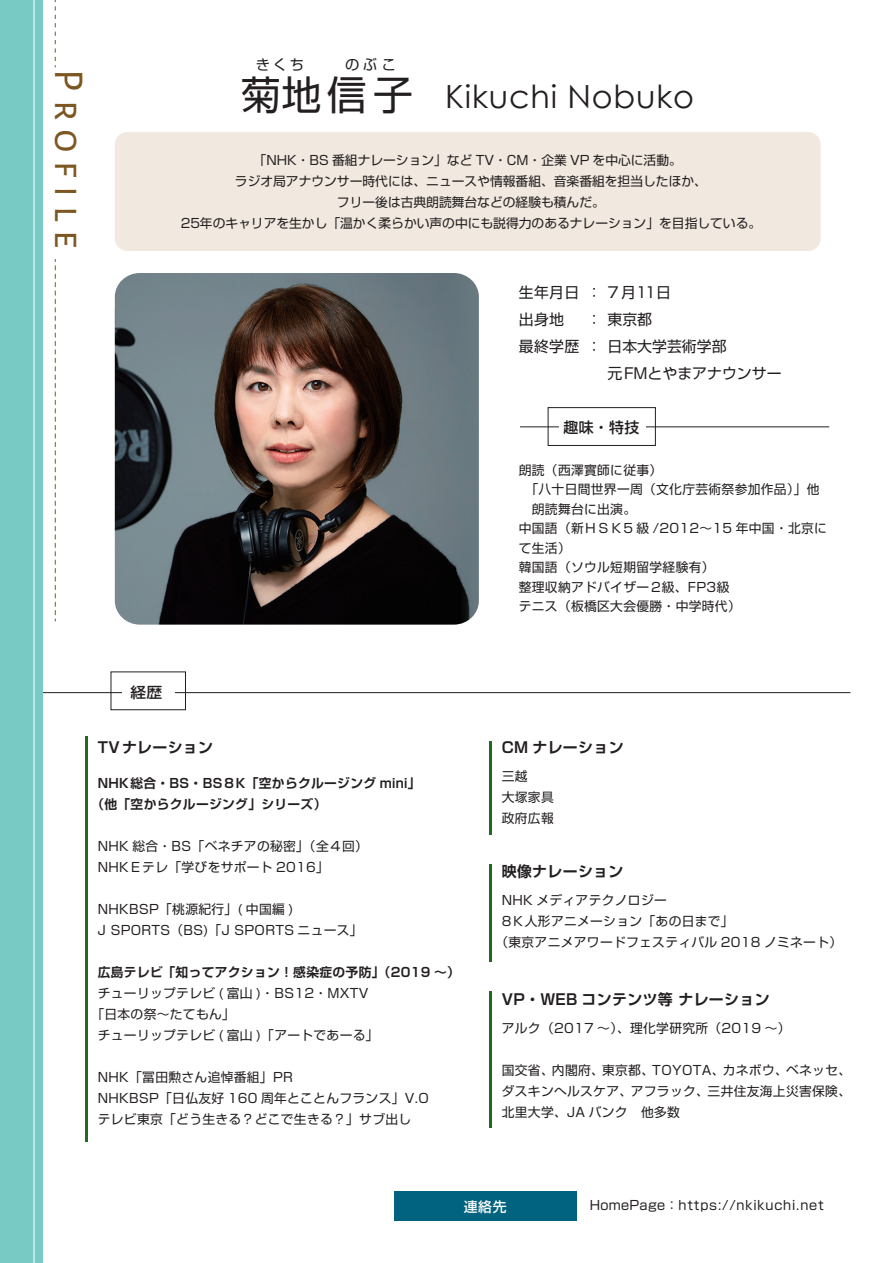
<style>
.page{position:relative;width:893px;height:1263px;background:#fff}
.page>*{position:absolute;margin:0;border:0;box-sizing:border-box;transform-origin:0 0}
.t1{font:42.45px "Alegreya Sans SC";letter-spacing:.2em;color:#7d5722}
.t2{font:39.9px "Shin Go Pro";color:#231f20}
.t3{font:31.95px "Century Gothic";letter-spacing:.025em;color:#231f20}
.t4{font:14.85px "Shin Go Pro";color:#231f20}
.t5{font:700 14.85px "Shin Go Pro De";letter-spacing:.025em;color:#231f20}
.t6{font:500 14.85px "Shin Go Pro";color:#231f20}
.t7{font:500 14.85px "Shin Go Pro";color:#231f20;scale:1.06 1}
.t8{font:14.4px "Shin Go Pro";letter-spacing:.2em;color:#231f20}
.t9{font:500 13.8px "Shin Go Pro";color:#fbfaf8}
.t10{font:12.75px/21px "Shin Go Pro";letter-spacing:.025em;color:#231f20}
.t11{font:12.75px/21px "Shin Go Pro";color:#231f20;text-align:center}
.t12{font:700 12.75px/21px "Shin Go Pro De";letter-spacing:.025em;color:#231f20}
.t13{font:12.75px "Shin Go Pro";letter-spacing:.065em;color:#231f20}
.s1{font-family:"Shin Go Pro";font-size:39.9px}
</style>
<div class="page">
<div style="left:115px;top:132px;width:706px;height:119px;background:#f1e9df;border-radius:13px"></div>
<div style="left:394px;top:1191px;width:183px;height:29px;background:#01637f"></div>
<img style="left:115px;top:273px;width:364px;height:352px">
<hr style="left:43px;top:692px;width:807px;height:1px;background:#231f20">
<div style="left:122px;top:674px;width:52px;height:31px;background:#fff"></div>
<div style="left:111px;top:672px;width:75px;height:38px;border:1px solid #231f20"></div>
<hr style="left:520px;top:427px;width:309px;height:1px;background:#231f20">
<div style="left:559px;top:409px;width:86px;height:30px;background:#fff"></div>
<div style="left:548px;top:407px;width:108px;height:39px;border:1px solid #231f20"></div>
<hr style="left:489px;top:741px;width:2px;height:93px;background:#256821">
<hr style="left:489px;top:864px;width:2px;height:97px;background:#256821">
<hr style="left:489px;top:991px;width:2px;height:136px;background:#256821">
<hr style="left:85px;top:736px;width:2px;height:406px;background:#256821">
<div style="left:0;top:0;width:43px;height:1263px;background:#77cbc4"></div>
<svg style="left:55px;top:0;width:1px;height:67px"></svg>
<svg style="left:55px;top:259px;width:1px;height:362px"></svg>
<hr style="left:33px;top:0;width:2px;height:1263px;background:#fff">
<h1 class="t1" style="left:98px;top:69px;width:181px;rotate:90deg">Profile</h1>
<p class="t8" style="left:345px;top:53px;width:53px">のぶこ</p>
<h3 class="t3" style="left:327px;top:77px;width:369px"><span class="s1">信子</span> Kikuchi Nobuko</h3>
<p class="t8" style="left:256px;top:53px;width:50px">きくち</p>
<h2 class="t2" style="left:241px;top:62px;width:82px">菊地</h2>
<p class="t11" style="left:181px;top:148px;width:582px">「NHK・BS 番組ナレーション」など TV・CM・企業 VP を中心に活動。<br>ラジオ局アナウンサー時代には、ニュースや情報番組、音楽番組を担当したほか、<br>フリー後は古典朗読舞台などの経験も積んだ。<br>25年のキャリアを生かし「温かく柔らかい声の中にも説得力のあるナレーション」を目指している。</p>
<p class="t4" style="left:519px;top:280px;width:154px">生年月日 ： 7 月11日</p>
<p class="t4" style="left:519px;top:307px;width:135px">出身地　 ：東京都</p>
<p class="t4" style="left:519px;top:334px;width:209px">最終学歴 ：日本大学芸術学部</p>
<p class="t4" style="left:607px;top:361px;width:176px">元FMとやまアナウンサー</p>
<p class="t6" style="left:563px;top:415px;width:77px">趣味・特技</p>
<p class="t10" style="left:519px;top:459px;width:310px;line-height:19.5px">朗読（西澤實師に従事）<br>　「八十日間世界一周（文化庁芸術祭参加作品）」他　朗読舞台に出演。<br>中国語（新ＨＳＫ5 級 /2012～15 年中国・北京にて生活）<br>韓国語（ソウル短期留学経験有）<br>整理収納アドバイザー2級、FP3級<br>テニス（板橋区大会優勝・中学時代）</p>
<p class="t7" style="left:130px;top:680px;width:32px">経歴</p>
<p class="t5" style="left:98px;top:735px;width:117px">TV ナレーション</p>
<p class="t12" style="left:91px;top:771px;width:330px;text-indent:6px">NHK総合・BS・BS８K「空からクルージング mini」（他「空からクルージング」シリーズ）</p>
<p class="t10" style="left:98px;top:834px;width:272px">NHK 総合・BS「ベネチアの秘密」（全４回）<br>NHKＥテレ「学びをサポート 2016」</p>
<p class="t10" style="left:98px;top:897px;width:266px">NHKBSP「桃源紀行」( 中国編 )<br>J SPORTS（BS)「J SPORTS ニュース」</p>
<p class="t12" style="left:98px;top:960px;width:364px">広島テレビ「知ってアクション！感染症の予防」（2019 ～）</p>
<p class="t10" style="left:98px;top:981px;width:272px">チューリップテレビ ( 富山 )・BS12・MXTV</p>
<p class="t10" style="left:91px;top:1002px;width:145px">「日本の祭～たてもん」</p>
<p class="t10" style="left:98px;top:1023px;width:282px">チューリップテレビ ( 富山 )「アートであーる」</p>
<p class="t10" style="left:98px;top:1065px;width:333px">NHK「冨田勲さん追悼番組」PR<br>NHKBSP「日仏友好 160 周年とことんフランス」V.Oテレビ東京「どう生きる？どこで生きる？」サブ出し</p>
<p class="t5" style="left:502px;top:735px;width:123px">CM ナレーション</p>
<p class="t10" style="left:502px;top:764px;width:53px">三越<br>大塚家具政府広報</p>
<p class="t5" style="left:502px;top:859px;width:123px">映像ナレーション</p>
<p class="t10" style="left:502px;top:888px;width:167px">NHK メディアテクノロジー</p>
<p class="t10" style="left:502px;top:909px;width:233px">8Ｋ人形アニメーション「あの日まで」</p>
<p class="t10" style="left:495px;top:930px;width:348px">（東京アニメアワードフェスティバル 2018 ノミネート）</p>
<p class="t5" style="left:502px;top:987px;width:269px">VP・WEB コンテンツ等 ナレーション</p>
<p class="t10" style="left:502px;top:1016px;width:290px">アルク（2017 ～）、理化学研究所（2019 ～）</p>
<p class="t10" style="left:502px;top:1058px;width:351px;text-align:justify">国交省、内閣府、東京都、TOYOTA、カネボウ、ベネッセ、ダスキンへルスケア、アフラック、三井住友海上災害保険、北里大学、JA バンク　他多数</p>
<p class="t9" style="left:464px;top:1195px;width:44px">連絡先</p>
<p class="t13" style="left:590px;top:1194px;width:235px">HomePage：https://nkikuchi.net</p>
</div>
